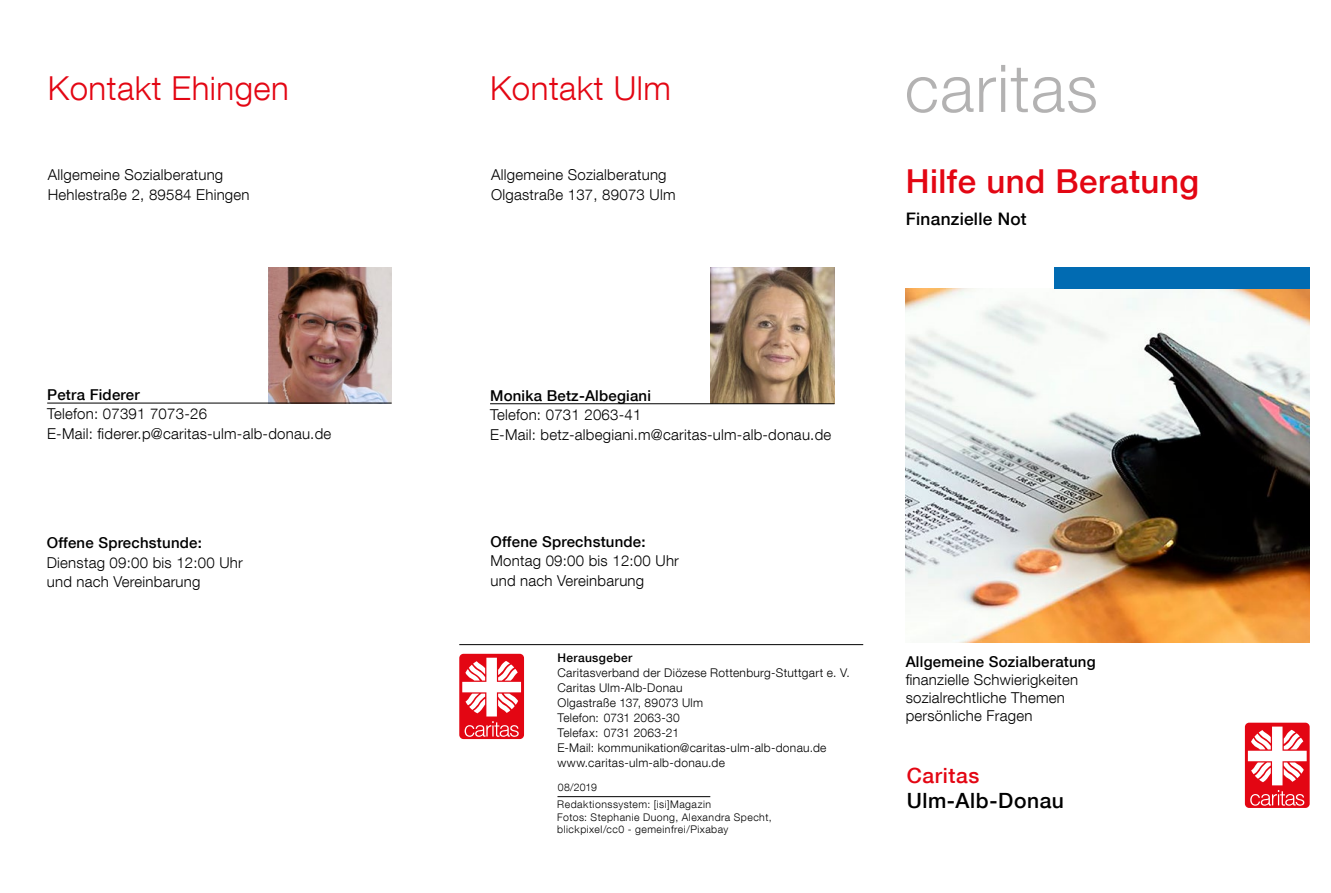
<style>
.page{position:relative;width:1331px;height:893px;background:#fff}
.page>*{position:absolute;margin:0;border:0;box-sizing:border-box;transform-origin:0 0}
.t1{font:300 33px "Helvetica Neue LT Com";letter-spacing:.015em;color:#e30613}
.t2{font:500 33px "Helvetica Neue LT Com";letter-spacing:.015em;color:#e30613}
.t3{font:500 21px "Helvetica Neue LT Com";letter-spacing:.025em;color:#000}
.t4{font:500 21px "Helvetica Neue LT Com";letter-spacing:.03em;color:#e30613}
.t5{font:500 17.25px "Helvetica Neue LT Com";letter-spacing:.015em;color:#000}
.t6{font:300 15px/19.5px "Helvetica Neue LT Com";letter-spacing:.015em;color:#000}
.t7{font:500 15px "Helvetica Neue LT Com";letter-spacing:.015em;color:#000}
.t8{font:300 12px/15px "Helvetica Neue LT Com";letter-spacing:.025em;color:#000}
.t9{font:500 12px "Helvetica Neue LT Com";letter-spacing:.03em;color:#000}
.t10{font:300 10.5px/12.6px "Helvetica Neue LT Com";letter-spacing:.045em;color:#000}
</style>
<div class="page">
<img style="left:711px;top:267px;width:123px;height:136px">
<img style="left:268px;top:267px;width:124px;height:136px">
<svg style="left:907px;top:77px;width:66px;height:36px"></svg>
<svg style="left:979px;top:65px;width:26px;height:47px"></svg>
<hr style="left:1001px;top:78px;width:4px;height:34px;background:#b3b2b2">
<svg style="left:1011px;top:68px;width:85px;height:45px"></svg>
<div style="left:459px;top:654px;width:65px;height:85px;background:#e30613;border-radius:4px"></div>
<svg style="left:462px;top:658px;width:59px;height:79px"></svg>
<hr style="left:459px;top:644px;width:404px;height:1px;background:#000">
<hr style="left:557px;top:796px;width:153px;height:1px;background:#000">
<img style="left:906px;top:288px;width:404px;height:354px">
<div style="left:1245px;top:723px;width:65px;height:85px;background:#e30613;border-radius:4px"></div>
<svg style="left:1248px;top:727px;width:59px;height:79px"></svg>
<div style="left:1054px;top:267px;width:256px;height:21px;background:#016bb2"></div>
<hr style="left:490px;top:403px;width:344px;height:1px;background:#000">
<hr style="left:47px;top:403px;width:345px;height:1px;background:#000">
<h1 class="t1" style="left:48px;top:68px;width:243px">Kontakt Ehingen</h1>
<h1 class="t1" style="left:490px;top:68px;width:182px">Kontakt Ulm</h1>
<p class="t6" style="left:48px;top:165px;width:203px">Allgemeine Sozialberatung<br>Hehlestraße 2, 89584 Ehingen</p>
<p class="t6" style="left:491px;top:165px;width:186px">Allgemeine Sozialberatung<br>Olgastraße 137, 89073 Ulm</p>
<h1 class="t2" style="left:906px;top:162px;width:295px">Hilfe und Beratung</h1>
<p class="t5" style="left:906px;top:208px;width:122px">Finanzielle Not</p>
<p class="t7" style="left:47px;top:385px;width:94px">Petra Fiderer</p>
<p class="t6" style="left:47px;top:404px;width:286px">Telefon: 07391 7073-26<br>E-Mail: fiderer.p@caritas-ulm-alb-donau.de</p>
<p class="t7" style="left:47px;top:534px;width:157px">Offene Sprechstunde:</p>
<p class="t6" style="left:47px;top:552px;width:198px">Dienstag 09:00 bis 12:00 Uhr und nach Vereinbarung</p>
<p class="t7" style="left:490px;top:386px;width:162px">Monika Betz-Albegiani</p>
<p class="t6" style="left:490px;top:405px;width:343px">Telefon: 0731 2063-41<br>E-Mail: betz-albegiani.m@caritas-ulm-alb-donau.de</p>
<p class="t7" style="left:490px;top:533px;width:157px">Offene Sprechstunde:</p>
<p class="t6" style="left:490px;top:551px;width:190px">Montag 09:00 bis 12:00 Uhr und nach Vereinbarung</p>
<p class="t9" style="left:557px;top:651px;width:76px">Herausgeber</p>
<p class="t8" style="left:557px;top:665px;width:294px">Caritasverband der Diözese Rottenburg-Stuttgart e. V.<br>Caritas Ulm-Alb-Donau<br>Olgastraße 137, 89073 Ulm<br>Telefon: 0731 2063-30<br>Telefax: 0731 2063-21<br>E-Mail: kommunikation@caritas-ulm-alb-donau.de www.caritas-ulm-alb-donau.de</p>
<p class="t10" style="left:558px;top:780px;width:40px">08/2019</p>
<p class="t10" style="left:557px;top:798px;width:216px">Redaktionssystem: [isi]Magazin<br>Fotos: Stephanie Duong, Alexandra Specht, blickpixel/cc0 - gemeinfrei/Pixabay</p>
<p class="t7" style="left:906px;top:653px;width:191px">Allgemeine Sozialberatung</p>
<p class="t6" style="left:906px;top:670px;width:174px;line-height:18px">finanzielle Schwierigkeiten sozialrechtliche Themen persönliche Fragen</p>
<h2 class="t4" style="left:907px;top:763px;width:74px">Caritas</h2>
<h2 class="t3" style="left:907px;top:788px;width:159px">Ulm-Alb-Donau</h2>
</div>
